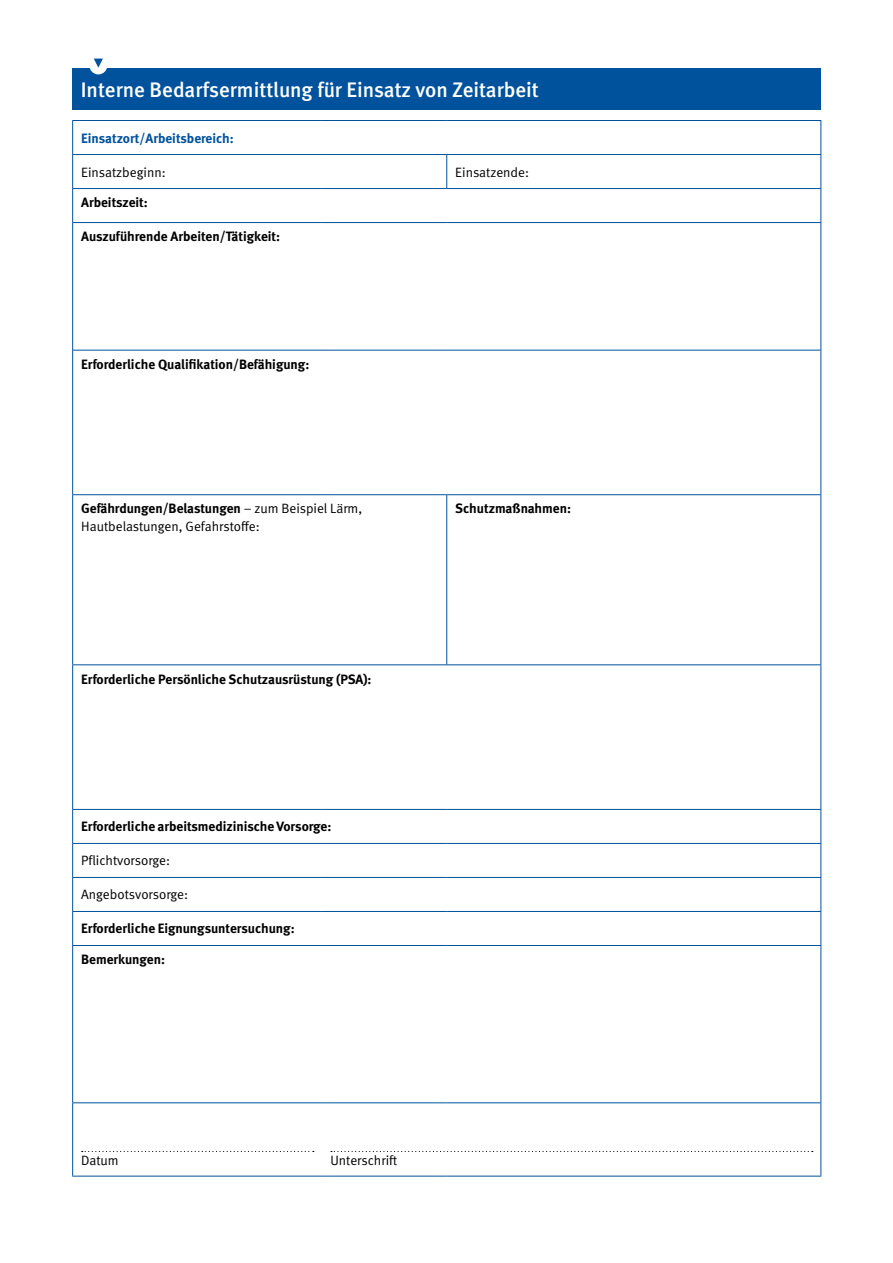
<style>
.page{position:relative;width:893px;height:1263px;background:#fff}
.page>*{position:absolute;margin:0;border:0;box-sizing:border-box;transform-origin:0 0}
.Formular_Head_2{font:500 21px "DGUV Meta";color:#fff}
.Formular_Text{font:700 13.5px "DGUV Meta";color:#000}
.Formular_Text-2{font:13.5px/18px "DGUV Meta";color:#000}
.Formular_Text-3{font:700 13.5px "DGUV Meta";color:#00529c}
.s1{font-weight:700}
</style>
<div class="page">
<div style="left:72px;top:68px;width:749px;height:42px;background:#00529c"></div>
<div style="left:89px;top:56px;width:18px;height:18px;background:#fff;border-radius:50%"></div>
<svg style="left:94px;top:59px;width:9px;height:9px"></svg>
<hr style="left:72px;top:222px;width:250px;height:1px;background:#00529c">
<hr style="left:322px;top:222px;width:125px;height:1px;background:#00529c">
<hr style="left:447px;top:222px;width:374px;height:1px;background:#00529c">
<hr style="left:72px;top:494px;width:250px;height:1px;background:#00529c">
<hr style="left:322px;top:494px;width:125px;height:1px;background:#00529c">
<hr style="left:447px;top:494px;width:374px;height:1px;background:#00529c">
<hr style="left:72px;top:664px;width:250px;height:1px;background:#00529c">
<hr style="left:322px;top:664px;width:125px;height:1px;background:#00529c">
<hr style="left:447px;top:664px;width:374px;height:1px;background:#00529c">
<hr style="left:72px;top:809px;width:250px;height:1px;background:#00529c">
<hr style="left:322px;top:809px;width:125px;height:1px;background:#00529c">
<hr style="left:447px;top:809px;width:374px;height:1px;background:#00529c">
<hr style="left:72px;top:223px;width:1px;height:127px;background:#00529c">
<hr style="left:820px;top:223px;width:1px;height:127px;background:#00529c">
<hr style="left:72px;top:350px;width:1px;height:144px;background:#00529c">
<hr style="left:820px;top:350px;width:1px;height:144px;background:#00529c">
<hr style="left:72px;top:665px;width:1px;height:144px;background:#00529c">
<hr style="left:820px;top:665px;width:1px;height:144px;background:#00529c">
<hr style="left:72px;top:121px;width:1px;height:33px;background:#00529c">
<hr style="left:72px;top:120px;width:250px;height:1px;background:#00529c">
<hr style="left:322px;top:120px;width:125px;height:1px;background:#00529c">
<hr style="left:447px;top:120px;width:374px;height:1px;background:#00529c">
<hr style="left:72px;top:154px;width:250px;height:1px;background:#00529c">
<hr style="left:322px;top:154px;width:125px;height:1px;background:#00529c">
<hr style="left:820px;top:121px;width:1px;height:33px;background:#00529c">
<hr style="left:447px;top:154px;width:374px;height:1px;background:#00529c">
<hr style="left:72px;top:155px;width:1px;height:33px;background:#00529c">
<hr style="left:446px;top:155px;width:1px;height:33px;background:#00529c">
<hr style="left:820px;top:155px;width:1px;height:33px;background:#00529c">
<hr style="left:72px;top:189px;width:1px;height:33px;background:#00529c">
<hr style="left:72px;top:188px;width:250px;height:1px;background:#00529c">
<hr style="left:322px;top:188px;width:125px;height:1px;background:#00529c">
<hr style="left:447px;top:188px;width:374px;height:1px;background:#00529c">
<hr style="left:820px;top:189px;width:1px;height:33px;background:#00529c">
<hr style="left:73px;top:350px;width:249px;height:1px;background:#00529c">
<hr style="left:322px;top:350px;width:125px;height:1px;background:#00529c">
<hr style="left:447px;top:350px;width:373px;height:1px;background:#00529c">
<hr style="left:72px;top:495px;width:1px;height:169px;background:#00529c">
<hr style="left:446px;top:495px;width:1px;height:169px;background:#00529c">
<hr style="left:820px;top:495px;width:1px;height:169px;background:#00529c">
<hr style="left:72px;top:810px;width:1px;height:33px;background:#00529c">
<hr style="left:820px;top:810px;width:1px;height:33px;background:#00529c">
<hr style="left:72px;top:844px;width:1px;height:33px;background:#00529c">
<hr style="left:72px;top:878px;width:1px;height:33px;background:#00529c">
<hr style="left:72px;top:912px;width:1px;height:33px;background:#00529c">
<hr style="left:72px;top:946px;width:1px;height:156px;background:#00529c">
<hr style="left:72px;top:843px;width:250px;height:1px;background:#00529c">
<hr style="left:322px;top:843px;width:125px;height:1px;background:#00529c">
<hr style="left:447px;top:843px;width:374px;height:1px;background:#00529c">
<hr style="left:72px;top:877px;width:250px;height:1px;background:#00529c">
<hr style="left:322px;top:877px;width:125px;height:1px;background:#00529c">
<hr style="left:447px;top:877px;width:374px;height:1px;background:#00529c">
<hr style="left:72px;top:911px;width:250px;height:1px;background:#00529c">
<hr style="left:322px;top:911px;width:125px;height:1px;background:#00529c">
<hr style="left:447px;top:911px;width:374px;height:1px;background:#00529c">
<hr style="left:72px;top:945px;width:250px;height:1px;background:#00529c">
<hr style="left:322px;top:945px;width:125px;height:1px;background:#00529c">
<hr style="left:447px;top:945px;width:374px;height:1px;background:#00529c">
<hr style="left:820px;top:844px;width:1px;height:33px;background:#00529c">
<hr style="left:820px;top:878px;width:1px;height:33px;background:#00529c">
<hr style="left:820px;top:912px;width:1px;height:33px;background:#00529c">
<hr style="left:820px;top:946px;width:1px;height:156px;background:#00529c">
<hr style="left:72px;top:1103px;width:1px;height:73px;background:#00529c">
<hr style="left:72px;top:1102px;width:250px;height:1px;background:#00529c">
<hr style="left:72px;top:1176px;width:250px;height:1px;background:#00529c">
<hr style="left:322px;top:1102px;width:125px;height:1px;background:#00529c">
<hr style="left:447px;top:1102px;width:374px;height:1px;background:#00529c">
<hr style="left:322px;top:1176px;width:125px;height:1px;background:#00529c">
<hr style="left:447px;top:1176px;width:374px;height:1px;background:#00529c">
<hr style="left:820px;top:1103px;width:1px;height:73px;background:#00529c">
<svg style="left:82px;top:1151px;width:232px;height:1px"></svg>
<svg style="left:331px;top:1151px;width:482px;height:1px"></svg>
<h1 class="Formular_Head_2" style="left:81px;top:77px;width:460px">Interne Bedarfsermittlung für Einsatz von Zeitarbeit</h1>
<p class="Formular_Text-3" style="left:81px;top:130px;width:154px">Einsatzort/Arbeitsbereich:</p>
<p class="Formular_Text-2" style="left:81px;top:163px;width:86px">Einsatzbeginn:</p>
<p class="Formular_Text-2" style="left:455px;top:163px;width:75px">Einsatzende:</p>
<p class="Formular_Text" style="left:81px;top:194px;width:68px">Arbeitszeit:</p>
<p class="Formular_Text" style="left:81px;top:229px;width:200px">Auszuführende Arbeiten/Tätigkeit:</p>
<p class="Formular_Text" style="left:81px;top:356px;width:230px">Erforderliche Qualifikation/Befähigung:</p>
<p class="Formular_Text-2" style="left:81px;top:500px;width:283px"><span class="s1">Gefährdungen/Belastungen</span> – zum Beispiel Lärm,<br>Hautbelastungen, Gefahrstoffe:</p>
<p class="Formular_Text" style="left:455px;top:501px;width:117px">Schutzmaßnahmen:</p>
<p class="Formular_Text" style="left:81px;top:671px;width:292px">Erforderliche Persönliche Schutzausrüstung (PSA):</p>
<p class="Formular_Text" style="left:81px;top:818px;width:252px">Erforderliche arbeitsmedizinische Vorsorge:</p>
<p class="Formular_Text-2" style="left:81px;top:851px;width:90px">Pflichtvorsorge:</p>
<p class="Formular_Text-2" style="left:81px;top:885px;width:108px">Angebotsvorsorge:</p>
<p class="Formular_Text" style="left:81px;top:920px;width:215px">Erforderliche Eignungsuntersuchung:</p>
<p class="Formular_Text" style="left:81px;top:951px;width:85px">Bemerkungen:</p>
<p class="Formular_Text-2" style="left:81px;top:1151px;width:39px">Datum</p>
<p class="Formular_Text-2" style="left:330px;top:1151px;width:68px">Unterschrift</p>
</div>
